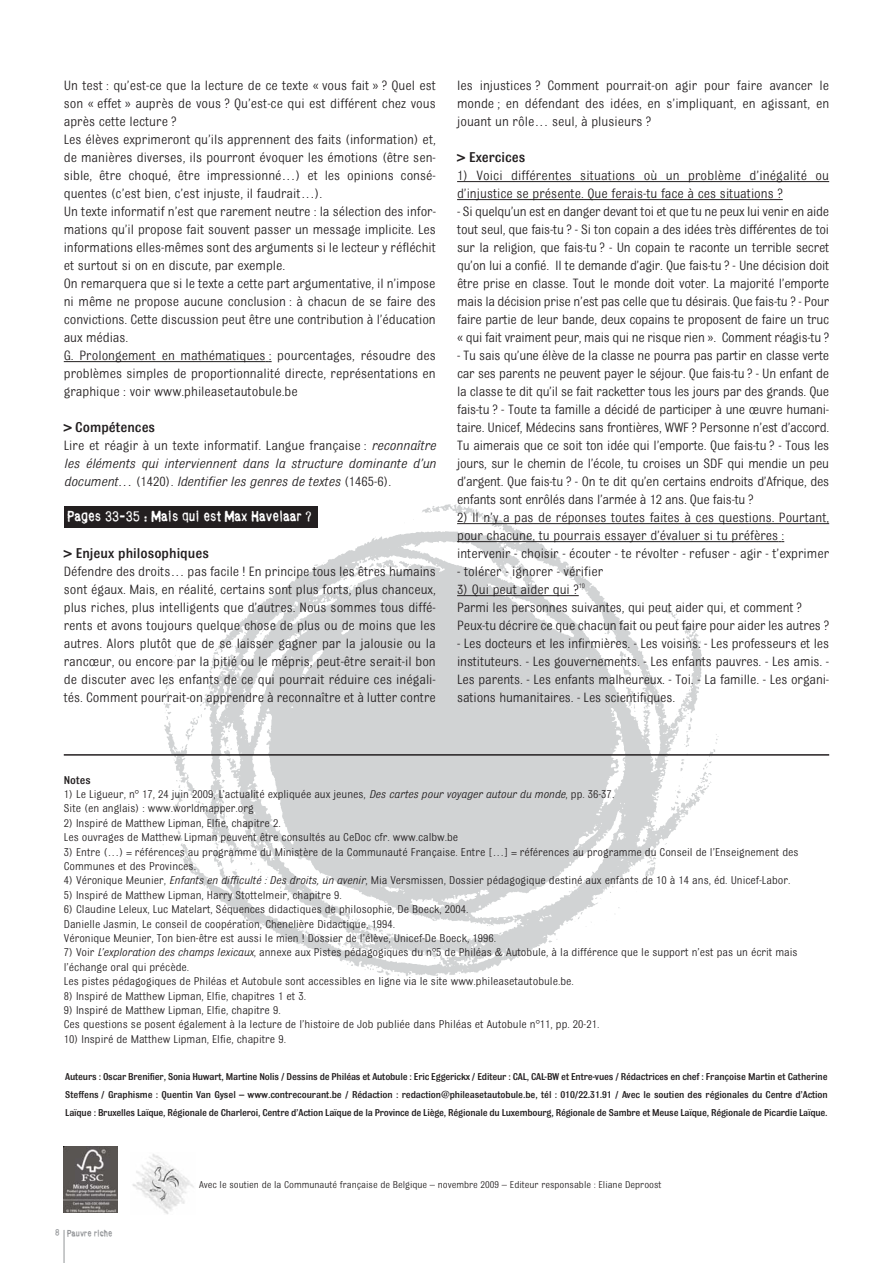
<style>
.page{position:relative;width:893px;height:1263px;background:#fff}
.page>*{position:absolute;margin:0;border:0;box-sizing:border-box;transform-origin:0 0}
.t1{font:500 15px "Bulldog";color:#231f20}
.t2{font:14.25px/18px "Bulldog";color:#231f20;text-align:justify}
.t3{font:italic 14.25px/18px "Bulldog";color:#231f20;text-align:justify}
.t4{font:14.25px "Bull Inked";color:#fff}
.t5{font:12px/14.4px "Bulldog";color:#231f20}
.t6{font:500 12px "Bulldog";color:#231f20}
.t7{font:500 10.5px/18px "Bulldog";letter-spacing:-.02em;color:#231f20;text-align:justify}
.t8{font:10.5px "Bulldog";color:#231f20}
.t9{font:9px "Bull Inked";color:#939598}
.s1{font-style:normal}
.s2{font-style:italic}
</style>
<div class="page">
<div style="left:64px;top:506px;width:253px;height:21px;background:#231f20"></div>
<img style="left:81px;top:504px;width:722px;height:472px">
<img style="left:132px;top:1154px;width:62px;height:60px">
<hr style="left:64px;top:1230px;width:1px;height:33px;background:#939598">
<hr style="left:64px;top:361px;width:202px;height:1px;background:#231f20">
<hr style="left:457px;top:181px;width:372px;height:1px;background:#231f20">
<hr style="left:457px;top:199px;width:326px;height:1px;background:#231f20">
<hr style="left:457px;top:523px;width:372px;height:1px;background:#231f20">
<hr style="left:457px;top:541px;width:321px;height:1px;background:#231f20">
<hr style="left:457px;top:595px;width:122px;height:1px;background:#231f20">
<hr style="left:64px;top:754px;width:765px;height:2px;background:#231f20">
<img style="left:64px;top:1147px;width:53px;height:65px">
<p class="t2" style="left:64px;top:77px;width:374px;text-align:left">Un test : qu’est-ce que la lecture de ce texte « vous fait » ? Quel est son « effet » auprès de vous ? Qu’est-ce qui est différent chez vous après cette lecture ?<br>Les élèves exprimeront qu’ils apprennent des faits (information) et, de manières diverses, ils pourront évoquer les émotions (être sen&shy;sible, être choqué, être impressionné…) et les opinions consé&shy;quentes (c’est bien, c’est injuste, il faudrait…).<br>Un texte informatif n’est que rarement neutre : la sélection des infor&shy;mations qu’il propose fait souvent passer un message implicite. Les informations elles-mêmes sont des arguments si le lecteur y réfléchit et surtout si on en discute, par exemple.<br>On remarquera que si le texte a cette part argumentative, il n’impose ni même ne propose aucune conclusion : à chacun de se faire des convictions. Cette discussion peut être une contribution à l’éducation aux médias.<br>G. Prolongement en mathématiques : pourcentages, résoudre des problèmes simples de proportionnalité directe, représentations en graphique : voir www.phileasetautobule.be</p>
<p class="t1" style="left:64px;top:422px;width:93px">&gt; Compétences</p>
<p class="t3" style="left:64px;top:437px;width:374px"><span class="s1">Lire et réagir à un texte informatif. Langue française :</span> reconnaître les éléments qui interviennent dans la structure dominante d’un document… <span class="s1">(1420).</span> Identifier les genres de textes <span class="s1">(1465-6).</span></p>
<p class="t4" style="left:68px;top:511px;width:246px">Pages 33-35 : Mais qui est Max Havelaar ?</p>
<p class="t1" style="left:64px;top:548px;width:147px">&gt; Enjeux philosophiques</p>
<p class="t2" style="left:64px;top:563px;width:374px">Défendre des droits… pas facile ! En principe tous les êtres humains sont égaux. Mais, en réalité, certains sont plus forts, plus chanceux, plus riches, plus intelligents que d’autres. Nous sommes tous diffé&shy;rents et avons toujours quelque chose de plus ou de moins que les autres. Alors plutôt que de se laisser gagner par la jalousie ou la rancœur, ou encore par la pitié ou le mépris, peut-être serait-il bon de discuter avec les enfants de ce qui pourrait réduire ces inégali&shy;tés. Comment pourrait-on apprendre à reconnaître et à lutter contre</p>
<p class="t2" style="left:457px;top:77px;width:374px">les injustices ? Comment pourrait-on agir pour faire avancer le monde ; en défendant des idées, en s’impliquant, en agissant, en jouant un rôle… seul, à plusieurs ?</p>
<p class="t1" style="left:457px;top:152px;width:70px">&gt; Exercices</p>
<p class="t2" style="left:457px;top:167px;width:374px">1) Voici différentes situations où un problème d’inégalité ou d’injustice se présente. Que ferais-tu face à ces situations ?</p>
<p class="t2" style="left:457px;top:203px;width:374px">- Si quelqu’un est en danger devant toi et que tu ne peux lui venir en aide tout seul, que fais-tu ? - Si ton copain a des idées très différentes de toi sur la religion, que fais-tu ? - Un copain te raconte un terrible secret qu’on lui a confié. Il te demande d’agir. Que fais-tu ? - Une décision doit être prise en classe. Tout le monde doit voter. La majorité l’emporte mais la décision prise n’est pas celle que tu désirais. Que fais-tu ? - Pour faire partie de leur bande, deux copains te proposent de faire un truc « qui fait vraiment peur, mais qui ne risque rien ». Comment réagis-tu ?</p>
<p class="t2" style="left:457px;top:347px;width:374px">- Tu sais qu’une élève de la classe ne pourra pas partir en classe verte car ses parents ne peuvent payer le séjour. Que fais-tu ? - Un enfant de la classe te dit qu’il se fait racketter tous les jours par des grands. Que fais-tu ? - Toute ta famille a décidé de participer à une œuvre humani&shy;taire. Unicef, Médecins sans frontières, WWF ? Personne n’est d’accord.<br>Tu aimerais que ce soit ton idée qui l’emporte. Que fais-tu ? - Tous les jours, sur le chemin de l’école, tu croises un SDF qui mendie un peu d’argent. Que fais-tu ? - On te dit qu’en certains endroits d’Afrique, des enfants sont enrôlés dans l’armée à 12 ans. Que fais-tu ?</p>
<p class="t2" style="left:457px;top:509px;width:374px;text-align:left">2) Il n’y a pas de réponses toutes faites à ces questions. Pourtant, pour chacune, tu pourrais essayer d’évaluer si tu préfères : intervenir - choisir - écouter - te révolter - refuser - agir - t’exprimer</p>
<p class="t2" style="left:457px;top:563px;width:148px">- tolérer - ignorer - vérifier</p>
<p class="t2" style="left:457px;top:581px;width:374px;text-align:left">3) Qui peut aider qui ?<sup>10<br></sup>Parmi les personnes suivantes, qui peut aider qui, et comment ?<br>Peux-tu décrire ce que chacun fait ou peut faire pour aider les autres ?</p>
<p class="t2" style="left:457px;top:635px;width:374px">- Les docteurs et les infirmières. - Les voisins. - Les professeurs et les instituteurs. - Les gouvernements. - Les enfants pauvres. - Les amis. - Les parents. - Les enfants malheureux. - Toi. - La famille. - Les organi&shy;sations humanitaires. - Les scientifiques.</p>
<p class="t6" style="left:64px;top:776px;width:28px">Notes</p>
<p class="t5" style="left:64px;top:788px;width:552px">1) Le Ligueur, n° 17, 24 juin 2009, L’actualité expliquée aux jeunes, <span class="s2">Des cartes pour voyager autour du monde</span>, pp. 36-37.<br>Site (en anglais) : www.worldmapper.org</p>
<p class="t5" style="left:64px;top:817px;width:396px">2) Inspiré de Matthew Lipman, Elfie, chapitre 2.<br>Les ouvrages de Matthew Lipman peuvent être consultés au CeDoc cfr. www.calbw.be</p>
<p class="t5" style="left:64px;top:845px;width:736px">3) Entre (…) = références au programme du Ministère de la Communauté Française. Entre […] = références au programme du Conseil de l’Enseignement des<br>Communes et des Provinces.</p>
<p class="t5" style="left:64px;top:874px;width:728px">4) Véronique Meunier, <span class="s2">Enfants en difficulté : Des droits, un avenir</span>, Mia Versmissen, Dossier pédagogique destiné aux enfants de 10 à 14 ans, éd. Unicef-Labor.</p>
<p class="t5" style="left:64px;top:889px;width:279px">5) Inspiré de Matthew Lipman, Harry Stottelmeir, chapitre 9.</p>
<p class="t5" style="left:64px;top:903px;width:434px">6) Claudine Leleux, Luc Matelart, Séquences didactiques de philosophie, De Boeck, 2004.<br>Danielle Jasmin, Le conseil de coopération, Chenelière Didactique, 1994.<br>Véronique Meunier, Ton bien-être est aussi le mien ! Dossier de l’élève, Unicef-De Boeck, 1996.</p>
<p class="t5" style="left:64px;top:946px;width:735px">7) Voir <span class="s2">L’exploration des champs lexicaux</span>, annexe aux Pistes pédagogiques du n°5 de Philéas &amp; Autobule, à la différence que le support n’est pas un écrit mais l’échange oral qui précède.<br>Les pistes pédagogiques de Philéas et Autobule sont accessibles en ligne via le site www.phileasetautobule.be.</p>
<p class="t5" style="left:64px;top:989px;width:244px">8) Inspiré de Matthew Lipman, Elfie, chapitres 1 et 3.</p>
<p class="t5" style="left:64px;top:1004px;width:537px">9) Inspiré de Matthew Lipman, Elfie, chapitre 9.<br>Ces questions se posent également à la lecture de l’histoire de Job publiée dans Philéas et Autobule n°11, pp. 20-21.</p>
<p class="t5" style="left:64px;top:1033px;width:224px">10) Inspiré de Matthew Lipman, Elfie, chapitre 9.</p>
<p class="t7" style="left:65px;top:1068px;width:764px">Auteurs : Oscar Brenifier, Sonia Huwart, Martine Nolis / Dessins de Philéas et Autobule : Eric Eggerickx / Editeur : CAL, CAL-BW et Entre-vues / Rédactrices en chef : Françoise Martin et Catherine Steffens / Graphisme : Quentin Van Gysel – www.contrecourant.be / Rédaction : redaction@phileasetautobule.be, tél : 010/22.31.91 / Avec le soutien des régionales du Centre d’Action Laïque : Bruxelles Laïque, Régionale de Charleroi, Centre d’Action Laïque de la Province de Liège, Régionale du Luxembourg, Régionale de Sambre et Meuse Laïque, Régionale de Picardie Laïque.</p>
<p class="t9" style="left:55px;top:1229px;width:6px">8</p>
<p class="t9" style="left:67px;top:1230px;width:47px">Pauvre riche</p>
<p class="t8" style="left:199px;top:1181px;width:464px">Avec le soutien de la Communauté française de Belgique – novembre 2009 – Editeur responsable : Eliane Deproost</p>
</div>
